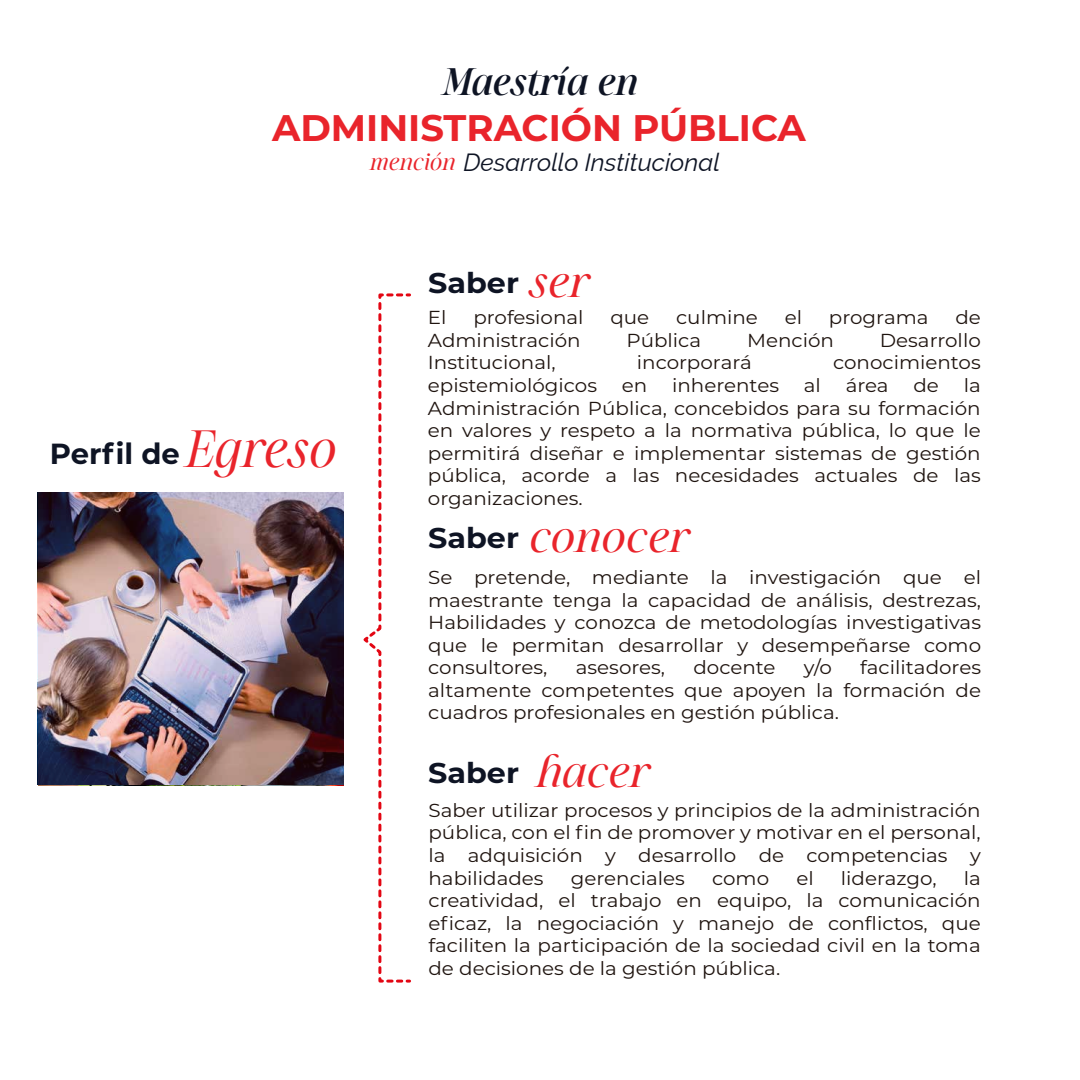
<style>
.page{position:relative;width:1080px;height:1080px;background:#fff}
.page>*{position:absolute;margin:0;border:0;box-sizing:border-box;transform-origin:0 0}
.t1{font:italic 300 40px "Sharpe PERSONAL";color:#e9242b;scale:1.06 1}
.t2{font:700 37px "Montserrat";color:#e9242b}
.t3{font:italic 500 35px "Sharpe PERSONAL";color:#0e1424}
.t4{font:700 29.1px "Montserrat";color:#0e1424}
.t5{font:700 28.5px "Montserrat";color:#0e1424;scale:1.06 1}
.t6{font:italic 100 24.9px "Raleway";color:#0e1424}
.t7{font:18.8px/22.5px "Montserrat";color:#1f140f;text-align:justify;scale:1.06 1}
.s1{font-family:"Sharpe PERSONAL";font-weight:300;font-size:21.3px;color:#e9242b}
.s2{font-family:"Sharpe PERSONAL";font-weight:300;font-style:italic;font-size:47.8px;color:#e9242b}
.s3{font-family:"Sharpe PERSONAL";font-weight:300;font-style:italic;font-size:40px;color:#e9242b}
.s4{font-family:"Montserrat";font-weight:700;font-style:normal;font-size:28.5px;color:#0e1424}
</style>
<div class="page">
<svg style="left:363px;top:293px;width:47px;height:690px"></svg>
<img style="left:38px;top:492px;width:306px;height:293px">
<h3 class="t3" style="left:443px;top:58px;width:196px">Maestría en</h3>
<h2 class="t2" style="left:272px;top:101px;width:535px">ADMINISTRACIÓN PÚBLICA</h2>
<h3 class="t6" style="left:370px;top:142px;width:351px"><span class="s1">mención</span> Desarrollo Institucional</h3>
<h3 class="t4" style="left:50px;top:432px;width:289px">Perfil de <span class="s2">Egreso</span></h3>
<h3 class="t5" style="left:428px;top:263px;width:153px">Saber <span class="s3">ser</span></h3>
<p class="t7" style="left:428px;top:306px;width:19px">El</p>
<p class="t7" style="left:473px;top:306px;width:106px">profesional</p>
<p class="t7" style="left:610px;top:306px;width:38px">que</p>
<p class="t7" style="left:676px;top:306px;width:79px">culmine</p>
<p class="t7" style="left:785px;top:306px;width:18px">el</p>
<p class="t7" style="left:829px;top:306px;width:95px">programa</p>
<p class="t7" style="left:955px;top:306px;width:26px">de</p>
<p class="t7" style="left:428px;top:328px;width:146px">Administración</p>
<p class="t7" style="left:626px;top:328px;width:72px">Pública</p>
<p class="t7" style="left:747px;top:328px;width:84px">Mención</p>
<p class="t7" style="left:880px;top:328px;width:97px">Desarrollo</p>
<p class="t7" style="left:428px;top:351px;width:122px">Institucional,</p>
<p class="t7" style="left:637px;top:351px;width:110px">incorporará</p>
<p class="t7" style="left:833px;top:351px;width:141px">conocimientos</p>
<p class="t7" style="left:428px;top:373px;width:161px">epistemiológicos</p>
<p class="t7" style="left:622px;top:373px;width:26px">en</p>
<p class="t7" style="left:672px;top:373px;width:102px">inherentes</p>
<p class="t7" style="left:804px;top:373px;width:18px">al</p>
<p class="t7" style="left:846px;top:373px;width:42px">área</p>
<p class="t7" style="left:913px;top:373px;width:26px">de</p>
<p class="t7" style="left:428px;top:373px;width:523px;text-indent:536px">la Administración Pública, concebidos para su formación en valores y respeto a la normativa pública, lo que le permitirá diseñar e implementar sistemas de gestión pública, acorde a las necesidades actuales de las organizaciones.</p>
<h1 class="t1" style="left:428px;top:509px;width:247px"><span class="s4">Saber</span> conocer</h1>
<p class="t7" style="left:428px;top:566px;width:523px">Se pretende, mediante la investigación que el maestrante tenga la capacidad de análisis, destrezas, Habilidades y conozca de metodologías investigativas que le permitan desarrollar y desempeñarse como consultores,</p>
<p class="t7" style="left:576px;top:656px;width:86px">asesores,</p>
<p class="t7" style="left:693px;top:656px;width:79px">docente</p>
<p class="t7" style="left:804px;top:656px;width:28px">y/o</p>
<p class="t7" style="left:428px;top:656px;width:523px;text-indent:432px">facilitadores altamente competentes que apoyen la formación de cuadros profesionales en gestión pública.</p>
<h3 class="t5" style="left:428px;top:753px;width:210px">Saber <span class="s3">hacer</span></h3>
<p class="t7" style="left:429px;top:798px;width:523px">Saber utilizar procesos y principios de la administración pública, con el fin de promover y motivar en el personal, la adquisición y desarrollo de competencias y habilidades</p>
<p class="t7" style="left:429px;top:866px;width:523px;text-indent:535px">la creatividad, el trabajo en equipo, la comunicación eficaz, la negociación y manejo de conflictos, que faciliten la participación de la sociedad civil en la toma de decisiones de la gestión pública.</p>
<p class="t7" style="left:571px;top:866px;width:109px">gerenciales</p>
<p class="t7" style="left:712px;top:866px;width:55px">como</p>
<p class="t7" style="left:796px;top:866px;width:18px">el</p>
<p class="t7" style="left:841px;top:866px;width:92px">liderazgo,</p>
</div>
